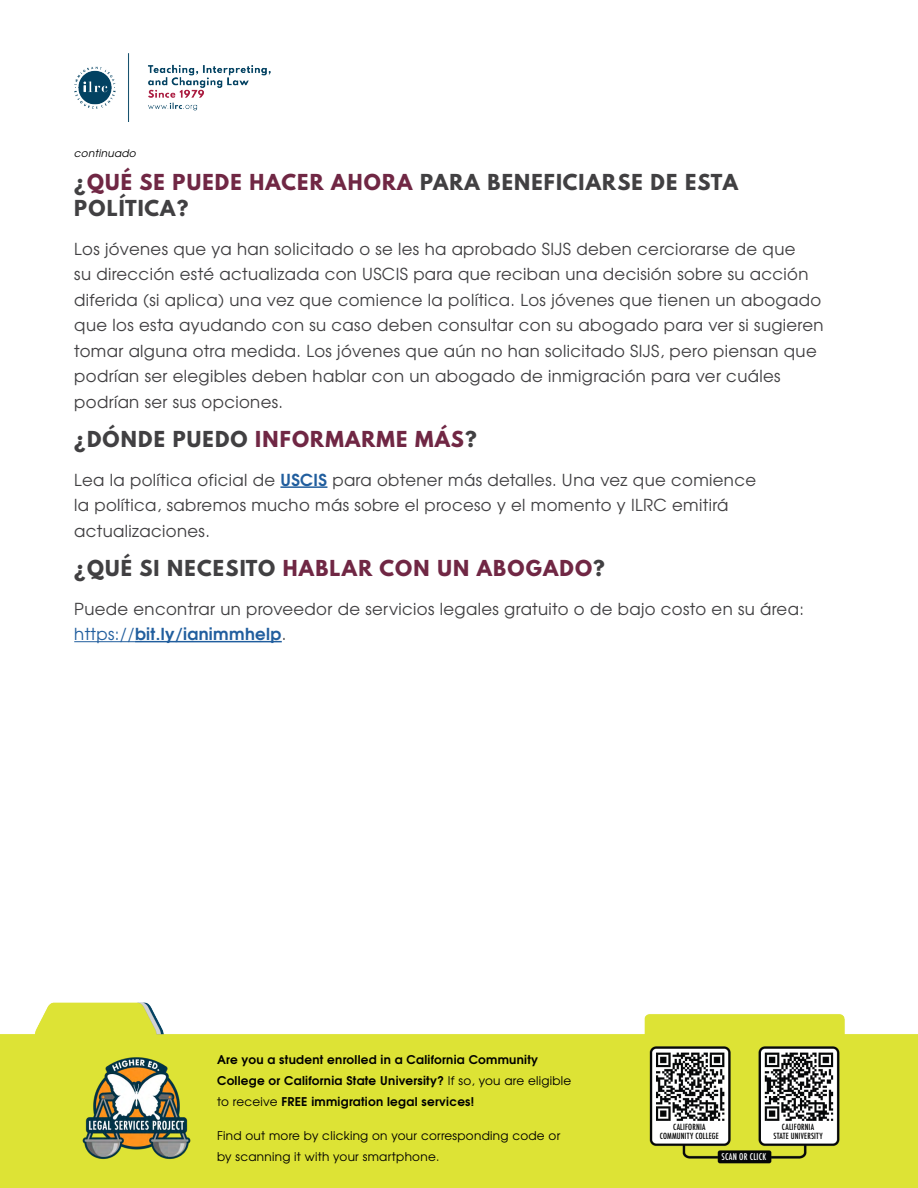
<style>
.page{position:relative;width:918px;height:1188px;background:#fff}
.page>*{position:absolute;margin:0;border:0;box-sizing:border-box;transform-origin:0 0}
.t1{font:700 19.5px "League Spartan";letter-spacing:.06em;color:#702744}
.t2{font:700 19.5px/25.5px "League Spartan";letter-spacing:.06em;color:#414042}
.t3{font:16.5px/25.5px "Te X Gyre Adventor";letter-spacing:.02em;color:#414042}
.t4{font:700 12px/21px "Te X Gyre Adventor";letter-spacing:.02em;color:#000}
.t5{font:12px/21px "Te X Gyre Adventor";letter-spacing:.02em;color:#000}
.t6{font:italic 10.5px "Te X Gyre Adventor";letter-spacing:.02em;color:#000}
.t7{font:500 condensed 9px "Futura";letter-spacing:.02em;color:#fff}
.t8{font:500 condensed 8.25px/9px "Futura";letter-spacing:.02em;color:#000;text-align:center}
.s1{color:#702744}
.s2{color:#414042}
.s3{font-weight:700;color:#215e9e}
.s4{color:#215e9e}
.s5{font-weight:400}
</style>
<div class="page">
<img style="left:0;top:486px;width:918px;height:702px">
<img style="left:74px;top:53px;width:196px;height:69px">
<img style="left:76px;top:1047px;width:122px;height:122px">
<hr style="left:280px;top:486px;width:47px;height:2px;background:#215e9e">
<hr style="left:74px;top:641px;width:61px;height:1px;background:#215e9e">
<hr style="left:135px;top:641px;width:147px;height:1px;background:#215e9e">
<p class="t6" style="left:74px;top:145px;width:63px">continuado</p>
<h2 class="t2" style="left:74px;top:169px;width:665px">¿<span class="s1">QUÉ SE PUEDE HACER AHORA</span> PARA BENEFICIARSE DE ESTA<br>POLÍTICA?</h2>
<p class="t3" style="left:74px;top:235px;width:751px">Los jóvenes que ya han solicitado o se les ha aprobado SIJS deben cerciorarse de que<br>su dirección esté actualizada con USCIS para que reciban una decisión sobre su acción diferida (si aplica) una vez que comience la política. Los jóvenes que tienen un abogado que los esta ayudando con su caso deben consultar con su abogado para ver si sugieren tomar alguna otra medida. Los jóvenes que aún no han solicitado SIJS, pero piensan que podrían ser elegibles deben hablar con un abogado de inmigración para ver cuáles podrían ser sus opciones.</p>
<h2 class="t1" style="left:74px;top:423px;width:404px"><span class="s2">¿DÓNDE PUEDO</span> INFORMARME MÁS<span class="s2">?</span></h2>
<p class="t3" style="left:74px;top:466px;width:683px">Lea la política oficial de <span class="s3">USCIS</span> para obtener más detalles. Una vez que comience la política, sabremos mucho más sobre el proceso y el momento y ILRC emitirá actualizaciones.</p>
<h2 class="t1" style="left:74px;top:552px;width:532px"><span class="s2">¿QUÉ SI NECESITO</span> HABLAR CON UN ABOGADO<span class="s2">?</span></h2>
<p class="t3" style="left:74px;top:595px;width:731px">Puede encontrar un proveedor de servicios legales gratuito o de bajo costo en su área: <span class="s4">https://</span><span class="s3">bit.ly/ianimmhelp</span>.</p>
<p class="t4" style="left:217px;top:1048px;width:356px">Are you a student enrolled in a California Community<br>College or California State University? <span class="s5">If so, you are eligible to receive</span> FREE immigration legal services!</p>
<p class="t5" style="left:217px;top:1125px;width:345px">Find out more by clicking on your corresponding code or by scanning it with your smartphone.</p>
<p class="t8" style="left:660px;top:1123px;width:61px">CALIFORNIA<br>COMMUNITY COLLEGE</p>
<p class="t8" style="left:773px;top:1123px;width:51px">CALIFORNIA<br>STATE UNIVERSITY</p>
<p class="t7" style="left:721px;top:1151px;width:46px">SCAN OR CLICK</p>
</div>
